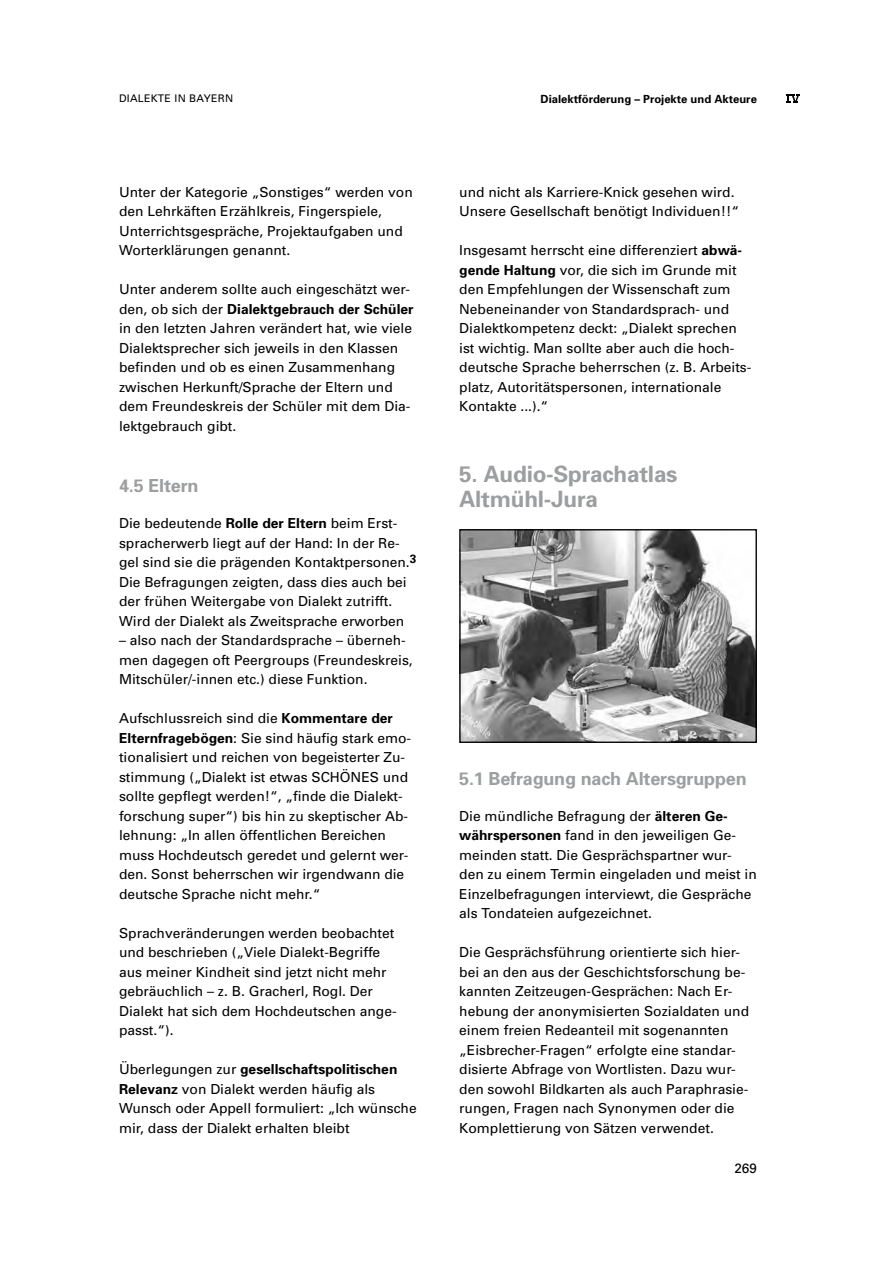
<style>
.page{position:relative;width:893px;height:1263px;background:#fff}
.page>*{position:absolute;margin:0;border:0;box-sizing:border-box;transform-origin:0 0}
.t1{font:700 22.5px/25.5px "Univers";letter-spacing:-.01em;color:#9c9e9f}
.t2{font:700 18px "Univers";letter-spacing:-.01em;color:#9c9e9f}
.t3{font:13.8px/19.5px "Univers";color:#000}
.t4{font:13.5px "Univers";color:#000}
.t5{font:700 11.25px "Univers";color:#000}
.t6{font:10.5px "Univers";letter-spacing:.025em;color:#000}
.s1{font-weight:700}
</style>
<div class="page">
<svg style="left:786px;top:95px;width:13px;height:8px"></svg>
<img style="left:461px;top:531px;width:294px;height:210px">
<div style="left:459px;top:529px;width:298px;height:214px;border:1px solid #000"></div>
<p class="t6" style="left:119px;top:92px;width:116px">Dialekte in Bayern</p>
<p class="t5" style="left:541px;top:92px;width:218px">Dialektförderung – Projekte und Akteure</p>
<p class="t3" style="left:119px;top:182px;width:295px">Unter der Kategorie „Sonstiges“ werden von den Lehrkäften Erzählkreis, Fingerspiele, Unterrichtsgespräche, Projektaufgaben und Worterklärungen genannt.</p>
<p class="t3" style="left:119px;top:279px;width:296px">Unter anderem sollte auch eingeschätzt wer&shy;den, ob sich der <span class="s1">Dialektgebrauch der Schüler </span>in den letzten Jahren verändert hat, wie viele Dialektsprecher sich jeweils in den Klassen befinden und ob es einen Zusammenhang zwischen Herkunft/Sprache der Eltern und dem Freundeskreis der Schüler mit dem Dia&shy;lektgebrauch gibt.</p>
<p class="t2" style="left:119px;top:474px;width:81px">4.5 Eltern</p>
<p class="t3" style="left:119px;top:513px;width:299px">Die bedeutende <span class="s1">Rolle der Eltern</span> beim Erst&shy;spracherwerb liegt auf der Hand: In der Re&shy;gel sind sie die prägenden Kontaktpersonen.<sup>3<br></sup>Die Befragungen zeigten, dass dies auch bei der frühen Weitergabe von Dialekt zutrifft.<br>Wird der Dialekt als Zweitsprache erworben</p>
<p class="t3" style="left:119px;top:630px;width:295px">– also nach der Standardsprache – überneh&shy;men dagegen oft Peergroups (Freundeskreis,<br>Mitschüler/-innen etc.) diese Funktion.</p>
<p class="t3" style="left:119px;top:708px;width:294px">Aufschlussreich sind die <span class="s1">Kommentare der Elternfragebögen</span>: Sie sind häufig stark emo&shy;tionalisiert und reichen von begeisterter Zu&shy;stimmung („Dialekt ist etwas SCHÖNES und sollte gepflegt werden!“, „finde die Dialekt&shy;forschung super“) bis hin zu skeptischer Ab&shy;lehnung: „In allen öffentlichen Bereichen muss Hochdeutsch geredet und gelernt wer&shy;den. Sonst beherrschen wir irgendwann die deutsche Sprache nicht mehr.“</p>
<p class="t3" style="left:119px;top:923px;width:279px">Sprachveränderungen werden beobachtet und beschrieben („Viele Dialekt-Begriffe aus meiner Kindheit sind jetzt nicht mehr gebräuchlich – z. B. Gracherl, Rogl. Der Dialekt hat sich dem Hochdeutschen ange&shy;passt.“).</p>
<p class="t3" style="left:119px;top:1059px;width:299px">Überlegungen zur <span class="s1">gesellschaftspolitischen Relevanz</span> von Dialekt werden häufig als Wunsch oder Appell formuliert: „Ich wünsche mir, dass der Dialekt erhalten bleibt</p>
<p class="t3" style="left:459px;top:182px;width:281px">und nicht als Karriere-Knick gesehen wird.<br>Unsere Gesellschaft benötigt Individuen!!“</p>
<p class="t3" style="left:459px;top:240px;width:294px">Insgesamt herrscht eine differenziert <span class="s1">abwä&shy;gende Haltung</span> vor, die sich im Grunde mit den Empfehlungen der Wissenschaft zum Nebeneinander von Standardsprach- und Dialektkompetenz deckt: „Dialekt sprechen ist wichtig. Man sollte aber auch die hoch&shy;deutsche Sprache beherrschen (z. B. Arbeits&shy;platz, Autoritätspersonen, internationale Kontakte ...).“</p>
<p class="t1" style="left:459px;top:460px;width:220px">5. Audio-Sprachatlas<br>Altmühl-Jura</p>
<p class="t2" style="left:459px;top:767px;width:289px">5.1 Befragung nach Altersgruppen</p>
<p class="t3" style="left:459px;top:806px;width:299px">Die mündliche Befragung der <span class="s1">älteren Ge&shy;währspersonen</span> fand in den jeweiligen Ge&shy;meinden statt. Die Gesprächspartner wur&shy;den zu einem Termin eingeladen und meist in Einzelbefragungen interviewt, die Gespräche als Tondateien aufgezeichnet.</p>
<p class="t3" style="left:459px;top:942px;width:291px">Die Gesprächsführung orientierte sich hier&shy;bei an den aus der Geschichtsforschung be&shy;kannten Zeitzeugen-Gesprächen: Nach Er&shy;hebung der anonymisierten Sozialdaten und einem freien Redeanteil mit sogenannten „Eisbrecher-Fragen“ erfolgte eine standar&shy;disierte Abfrage von Wortlisten. Dazu wur&shy;den sowohl Bildkarten als auch Paraphrasie&shy;rungen, Fragen nach Synonymen oder die Komplettierung von Sätzen verwendet.</p>
<p class="t4" style="left:734px;top:1160px;width:24px">269</p>
</div>
